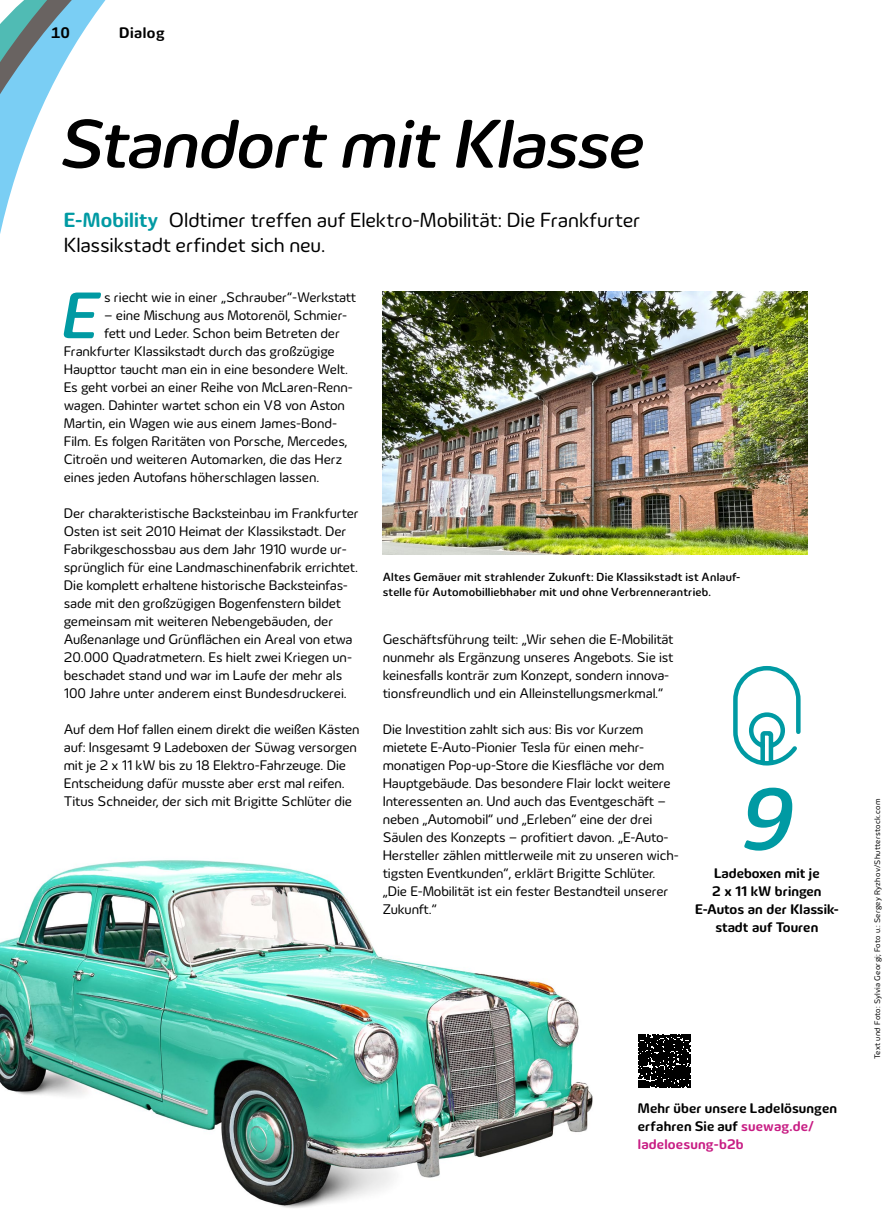
<style>
.page{position:relative;width:893px;height:1212px;background:#fff}
.page>*{position:absolute;margin:0;border:0;box-sizing:border-box;transform-origin:0 0}
.Headline_60_62pt{font:italic 500 90px "Innogy";color:#009aa3}
.Headline_47_49pt{font:italic 500 70.5px "Innogy";letter-spacing:-.01em;color:#000}
.Body_Inital_3-zeilig__kleines_Thema{font:italic 500 67.2px "Innogy";color:#009aa3}
.Vorspann_14_16_5pt{font:21px/24.8px "Innogy";letter-spacing:-.005em;color:#000}
.t1{font:700 15.75px "Innogy";letter-spacing:.03em;color:#000}
.Body_9_5_12pt{font:14.25px/18px "Innogy";letter-spacing:-.005em;color:#000}
.Body_Inital_3-zeilig__kleines_Thema-2{font:14.25px "Innogy";letter-spacing:-.005em;color:#000}
.Text_zu_QR-Code_URL_libü__Link_einfärben{font:700 14.25px/18px "Innogy";letter-spacing:.01em;color:#000}
.Fließtext_9_5_Reg_Flatter{font:700 14.25px/18px "Innogy";letter-spacing:.005em;color:#000;text-align:center}
.BU{font:500 12px/15px "Innogy";letter-spacing:.02em;color:#000}
.Bildnachweis{font:8.25px "Innogy";letter-spacing:.03em;color:#000}
.s1{font-weight:700;color:#009aa3}
.s2{color:#c81d84}
</style>
<div class="page">
<img style="left:0;top:860px;width:593px;height:348px">
<svg style="left:638px;top:1035px;width:53px;height:52px;background:#1a1a1a"></svg>
<svg style="left:0;top:0;width:106px;height:234px"></svg>
<img style="left:383px;top:292px;width:425px;height:262px">
<svg style="left:733px;top:666px;width:68px;height:100px"></svg>
<p class="t1" style="left:51px;top:24px;width:20px">10</p>
<p class="t1" style="left:119px;top:24px;width:47px">Dialog</p>
<p class="Headline_47_49pt" style="left:60px;top:103px;width:586px">Standort mit Klasse</p>
<p class="Vorspann_14_16_5pt" style="left:64px;top:208px;width:578px"><span class="s1">E-Mobility</span> Oldtimer treffen auf Elektro-Mobilität: Die Frankfurter<br>Klassikstadt erfindet sich neu.</p>
<p class="Body_Inital_3-zeilig__kleines_Thema" style="left:62px;top:277px;width:39px">E</p>
<p class="Body_Inital_3-zeilig__kleines_Thema-2" style="left:104px;top:289px;width:253px">s riecht wie in einer „Schrauber“-Werkstatt</p>
<p class="Body_Inital_3-zeilig__kleines_Thema-2" style="left:104px;top:307px;width:244px">– eine Mischung aus Motorenöl, Schmier-</p>
<p class="Body_Inital_3-zeilig__kleines_Thema-2" style="left:104px;top:325px;width:237px">fett und Leder. Schon beim Betreten der</p>
<p class="Body_Inital_3-zeilig__kleines_Thema-2" style="left:64px;top:343px;width:272px">Frankfurter Klassikstadt durch das großzügige</p>
<p class="Body_Inital_3-zeilig__kleines_Thema-2" style="left:64px;top:361px;width:286px">Haupttor taucht man ein in eine besondere Welt.</p>
<p class="Body_Inital_3-zeilig__kleines_Thema-2" style="left:64px;top:379px;width:291px">Es geht vorbei an einer Reihe von McLaren-Renn-</p>
<p class="Body_Inital_3-zeilig__kleines_Thema-2" style="left:64px;top:397px;width:283px">wagen. Dahinter wartet schon ein V8 von Aston</p>
<p class="Body_Inital_3-zeilig__kleines_Thema-2" style="left:64px;top:415px;width:274px">Martin, ein Wagen wie aus einem James-Bond-</p>
<p class="Body_Inital_3-zeilig__kleines_Thema-2" style="left:64px;top:433px;width:285px">Film. Es folgen Raritäten von Porsche, Mercedes,</p>
<p class="Body_Inital_3-zeilig__kleines_Thema-2" style="left:64px;top:451px;width:280px">Citroën und weiteren Automarken, die das Herz</p>
<p class="Body_Inital_3-zeilig__kleines_Thema-2" style="left:64px;top:469px;width:257px">eines jeden Autofans höherschlagen lassen.</p>
<p class="Body_9_5_12pt" style="left:64px;top:504px;width:297px">Der charakteristische Backsteinbau im Frankfurter Osten ist seit 2010 Heimat der Klassikstadt. Der Fabrikgeschossbau aus dem Jahr 1910 wurde ur&shy;sprünglich für eine Landmaschinenfabrik errichtet.<br>Die komplett erhaltene historische Backsteinfas&shy;sade mit den großzügigen Bogenfenstern bildet gemeinsam mit weiteren Nebengebäuden, der Außenanlage und Grünflächen ein Areal von etwa 20.000 Quadratmetern. Es hielt zwei Kriegen un&shy;beschadet stand und war im Laufe der mehr als 100 Jahre unter anderem einst Bundesdruckerei.</p>
<p class="Body_9_5_12pt" style="left:64px;top:720px;width:297px">Auf dem Hof fallen einem direkt die weißen Kästen auf: Insgesamt 9 Ladeboxen der Süwag versorgen mit je 2 x 11 kW bis zu 18 Elektro-Fahrzeuge. Die Entscheidung dafür musste aber erst mal reifen.<br>Titus Schneider, der sich mit Brigitte Schlüter die</p>
<p class="BU" style="left:383px;top:569px;width:359px">Altes Gemäuer mit strahlender Zukunft: Die Klassikstadt ist Anlauf&shy;stelle für Automobilliebhaber mit und ohne Verbrennerantrieb.</p>
<p class="Body_9_5_12pt" style="left:383px;top:630px;width:292px">Geschäftsführung teilt: „Wir sehen die E-Mobilität nunmehr als Ergänzung unseres Angebots. Sie ist keinesfalls konträr zum Konzept, sondern innova&shy;tionsfreundlich und ein Alleinstellungsmerkmal.“</p>
<p class="Body_9_5_12pt" style="left:383px;top:720px;width:298px">Die Investition zahlt sich aus: Bis vor Kurzem mietete E-Auto-Pionier Tesla für einen mehr---- monatigen Pop-up-Store die Kiesfläche vor dem Hauptgebäude. Das besondere Flair lockt weitere Interessenten an. Und auch das Eventgeschäft – neben „Automobil“ und „Erleben“ eine der drei Säulen des Konzepts – profitiert davon. „E-Auto-Hersteller zählen mittlerweile mit zu unseren wich&shy;tigsten Eventkunden“, erklärt Brigitte Schlüter. „Die E-Mobilität ist ein fester Bestandteil unserer Zukunft.“</p>
<p class="Headline_60_62pt" style="left:740px;top:767px;width:55px">9</p>
<p class="Fließtext_9_5_Reg_Flatter" style="left:695px;top:864px;width:145px">Ladeboxen mit je<br>2 x 11 kW bringen<br>E-Autos an der Klassik&shy;stadt auf Touren</p>
<p class="Text_zu_QR-Code_URL_libü__Link_einfärben" style="left:638px;top:1098px;width:201px">Mehr über unsere Ladelösungen erfahren Sie auf <span class="s2">suewag.de/ ladeloesung-b2b</span></p>
<p class="Bildnachweis" style="left:873px;top:1059px;width:262px;rotate:-90deg">Text und Foto: Sylvia Georgi; Foto u.: Sergey Ryzhov/Shutterstock.com</p>
</div>
